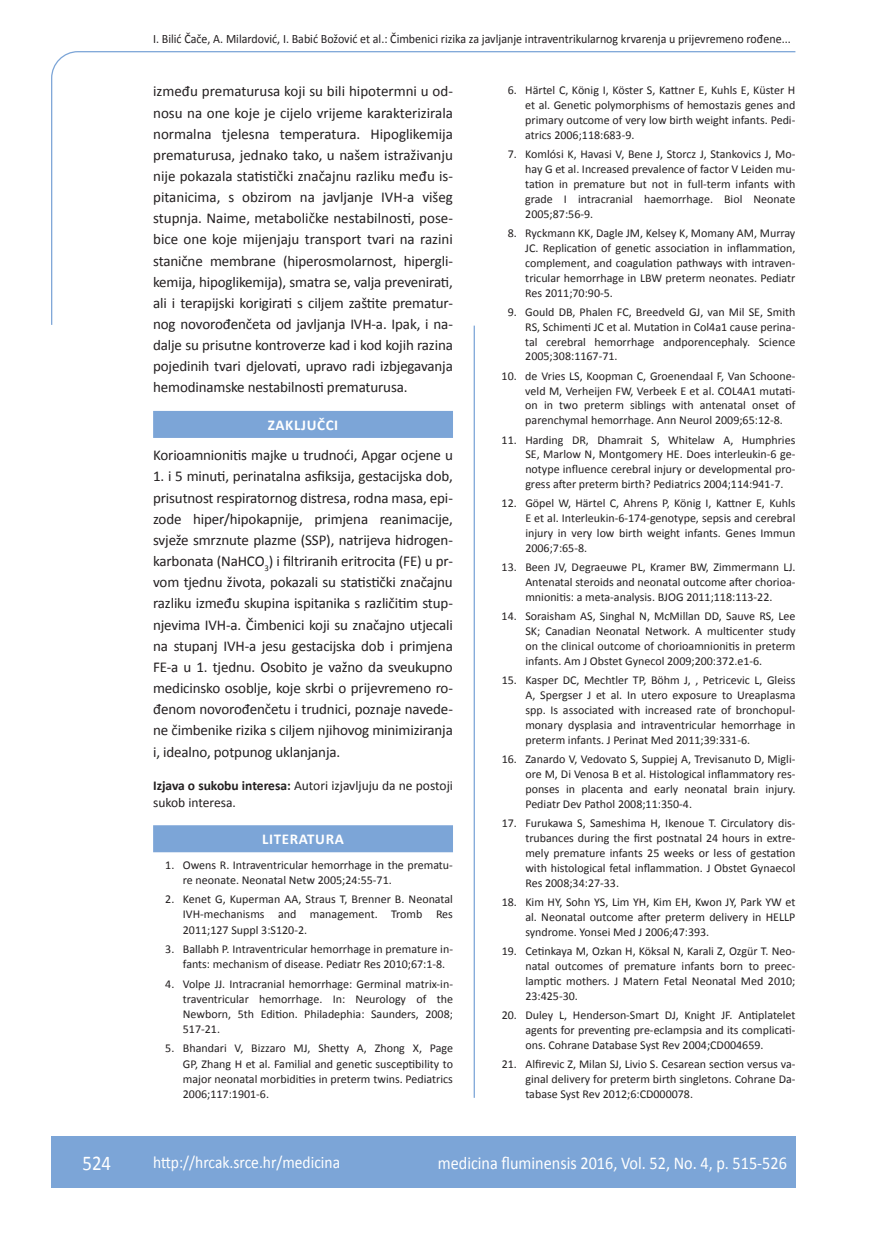
<style>
.page{position:relative;width:872px;height:1234px;background:#fff}
.page>*{position:absolute;margin:0;border:0;box-sizing:border-box;transform-origin:0 0}
.t1{font:21px "Calibri";color:#fff;scale:.9 1}
.t2{font:18px "Calibri";color:#fff;scale:.9 1}
.t3{font:17.25px "Calibri";color:#fff;scale:.9 1}
.t4{font:15px/21.1px "Calibri";letter-spacing:-.01em;color:#231f20;text-align:justify}
.t5{font:700 15px "Calibri";letter-spacing:.04em;color:#fff}
.t6{font:13.5px/16.6px "Calibri";color:#231f20}
.t7{font:12.75px "Calibri";color:#231f20;scale:.94 1}
.t8{font:12px/14.9px "Calibri";color:#231f20;text-align:justify}
.s1{font-weight:700}
</style>
<div class="page">
<svg style="left:51px;top:51px;width:745px;height:274px"></svg>
<hr style="left:473px;top:325px;width:2px;height:772px;background:#7ca5d7">
<div style="left:51px;top:1135px;width:744px;height:51px;background:#7ca5d7"></div>
<div style="left:153px;top:411px;width:300px;height:27px;background:#7ca5d7"></div>
<div style="left:153px;top:825px;width:300px;height:27px;background:#7ca5d7"></div>
<p class="t7" style="left:153px;top:30px;width:680px">I. Bilić Čače, A. Milardović, I. Babić Božović et al.: Čimbenici rizika za javljanje intraventrikularnog krvarenja u prijevremeno rođene...</p>
<p class="t4" style="left:153px;top:80px;width:301px">između prematurusa koji su bili hipotermni u od&shy;nosu na one koje je cijelo vrijeme karakterizirala normalna tjelesna temperatura. Hipoglikemija prematurusa, jednako tako, u našem istraživanju nije pokazala statistički značajnu razliku među is&shy;pitanicima, s obzirom na javljanje IVH-a višeg stupnja. Naime, metaboličke nestabilnosti, pose&shy;bice one koje mijenjaju transport tvari na razini stanične membrane (hiperosmolarnost, hipergli&shy;kemija, hipoglikemija), smatra se, valja prevenirati, ali i terapijski korigirati s ciljem zaštite prematur&shy;nog novorođenčeta od javljanja IVH-a. Ipak, i na&shy;dalje su prisutne kontroverze kad i kod kojih razina pojedinih tvari djelovati, upravo radi izbjegavanja hemodinamske nestabilnosti prematurusa.</p>
<p class="t5" style="left:268px;top:415px;width:72px">ZAKLJUČCI</p>
<p class="t4" style="left:153px;top:444px;width:301px">Korioamnionitis majke u trudnoći, Apgar ocjene u</p>
<p class="t4" style="left:153px;top:465px;width:301px">1. i 5 minuti, perinatalna asfiksija, gestacijska dob, prisutnost respiratornog distresa, rodna masa, epi&shy;zode hiper/hipokapnije, primjena reanimacije, svježe smrznute plazme (SSP), natrijeva hidrogen&shy;karbonata (NaHCO<sub>3</sub>) i filtriranih eritrocita (FE) u pr&shy;vom tjednu života, pokazali su statistički značajnu razliku između skupina ispitanika s različitim stup&shy;njevima IVH-a. Čimbenici koji su značajno utjecali na stupanj IVH-a jesu gestacijska dob i primjena FE-a u 1. tjednu. Osobito je važno da sveukupno medicinsko osoblje, koje skrbi o prijevremeno ro&shy;đenom novorođenčetu i trudnici, poznaje navede&shy;ne čimbenike rizika s ciljem njihovog minimiziranja i, idealno, potpunog uklanjanja.</p>
<p class="t6" style="left:153px;top:776px;width:301px"><span class="s1">Izjava o sukobu interesa:</span> Autori izjavljuju da ne postoji sukob interesa.</p>
<p class="t5" style="left:262px;top:829px;width:83px">LITERATURA</p>
<p class="t8" style="left:183px;top:856px;width:271px;text-indent:-18px">1. Owens R. Intraventricular hemorrhage in the prematu&shy;re neonate. Neonatal Netw 2005;24:55-71.</p>
<p class="t8" style="left:183px;top:890px;width:271px;text-indent:-18px">2. Kenet G, Kuperman AA, Straus T, Brenner B. Neonatal IVH-mechanisms and management. Tromb Res 2011;127 Suppl 3:S120-2.</p>
<p class="t8" style="left:183px;top:940px;width:272px;text-indent:-18px">3. Ballabh P. Intraventricular hemorrhage in premature in&shy;fants: mechanism of disease. Pediatr Res 2010;67:1-8.</p>
<p class="t8" style="left:183px;top:975px;width:272px;text-indent:-18px">4. Volpe JJ. Intracranial hemorrhage: Germinal matrix-in&shy;traventricular hemorrhage. In: Neurology of the Newborn, 5th Edition. Philadephia: Saunders, 2008; 517-21.</p>
<p class="t8" style="left:183px;top:1040px;width:272px;text-indent:-18px">5. Bhandari V, Bizzaro MJ, Shetty A, Zhong X, Page GP, Zhang H et al. Familial and genetic susceptibility to major neonatal morbidities in preterm twins. Pediatrics 2006;117:1901-6.</p>
<p class="t8" style="left:525px;top:82px;width:271px;text-indent:-18px">6. Härtel C, König I, Köster S, Kattner E, Kuhls E, Küster H et al. Genetic polymorphisms of hemostazis genes and primary outcome of very low birth weight infants. Pedi&shy;atrics 2006;118:683-9.</p>
<p class="t8" style="left:525px;top:146px;width:272px;text-indent:-18px">7. Komlósi K, Havasi V, Bene J, Storcz J, Stankovics J, Mo&shy;hay G et al. Increased prevalence of factor V Leiden mu&shy;tation in premature but not in full-term infants with grade I intracranial haemorrhage. Biol Neonate 2005;87:56-9.</p>
<p class="t8" style="left:525px;top:225px;width:272px;text-indent:-18px">8. Ryckmann KK, Dagle JM, Kelsey K, Momany AM, Murray JC. Replication of genetic association in inflammation, complement, and coagulation pathways with intraven&shy;tricular hemorrhage in LBW preterm neonates. Pediatr Res 2011;70:90-5.</p>
<p class="t8" style="left:525px;top:304px;width:271px;text-indent:-18px">9. Gould DB, Phalen FC, Breedveld GJ, van Mil SE, Smith RS, Schimenti JC et al. Mutation in Col4a1 cause perina&shy;tal cerebral hemorrhage andporencephaly. Science 2005;308:1167-71.</p>
<p class="t8" style="left:525px;top:367px;width:271px;text-indent:-24px">10. de Vries LS, Koopman C, Groenendaal F, Van Schoone&shy;veld M, Verheijen FW, Verbeek E et al. COL4A1 mutati&shy;on in two preterm siblings with antenatal onset of parenchymal hemorrhage. Ann Neurol 2009;65:12-8.</p>
<p class="t8" style="left:525px;top:431px;width:272px;text-indent:-24px">11. Harding DR, Dhamrait S, Whitelaw A, Humphries SE, Marlow N, Montgomery HE. Does interleukin-6 ge&shy;notype influence cerebral injury or developmental pro&shy;gress after preterm birth? Pediatrics 2004;114:941-7.</p>
<p class="t8" style="left:525px;top:495px;width:271px;text-indent:-24px">12. Göpel W, Härtel C, Ahrens P, König I, Kattner E, Kuhls E et al. Interleukin-6-174-genotype, sepsis and cerebral injury in very low birth weight infants. Genes Immun 2006;7:65-8.</p>
<p class="t8" style="left:525px;top:559px;width:271px;text-indent:-24px">13. Been JV, Degraeuwe PL, Kramer BW, Zimmermann LJ.<br>Antenatal steroids and neonatal outcome after chorioa&shy;mnionitis: a meta-analysis. BJOG 2011;118:113-22.</p>
<p class="t8" style="left:525px;top:608px;width:271px;text-indent:-24px">14. Soraisham AS, Singhal N, McMillan DD, Sauve RS, Lee SK; Canadian Neonatal Network. A multicenter study on the clinical outcome of chorioamnionitis in preterm infants. Am J Obstet Gynecol 2009;200:372.e1-6.</p>
<p class="t8" style="left:525px;top:672px;width:271px;text-indent:-24px">15. Kasper DC, Mechtler TP, Böhm J, , Petricevic L, Gleiss A, Spergser J et al. In utero exposure to Ureaplasma spp. Is associated with increased rate of bronchopul&shy;monary dysplasia and intraventricular hemorrhage in preterm infants. J Perinat Med 2011;39:331-6.</p>
<p class="t8" style="left:525px;top:751px;width:272px;text-indent:-24px">16. Zanardo V, Vedovato S, Suppiej A, Trevisanuto D, Migli&shy;ore M, Di Venosa B et al. Histological inflammatory res&shy;ponses in placenta and early neonatal brain injury.<br>Pediatr Dev Pathol 2008;11:350-4.</p>
<p class="t8" style="left:525px;top:814px;width:271px;text-indent:-24px">17. Furukawa S, Sameshima H, Ikenoue T. Circulatory dis&shy;trubances during the first postnatal 24 hours in extre&shy;mely premature infants 25 weeks or less of gestation with histological fetal inflammation. J Obstet Gynaecol Res 2008;34:27-33.</p>
<p class="t8" style="left:525px;top:893px;width:271px;text-indent:-24px">18. Kim HY, Sohn YS, Lim YH, Kim EH, Kwon JY, Park YW et al. Neonatal outcome after preterm delivery in HELLP syndrome. Yonsei Med J 2006;47:393.</p>
<p class="t8" style="left:525px;top:942px;width:272px;text-indent:-24px">19. Cetinkaya M, Ozkan H, Köksal N, Karali Z, Ozgür T. Neo&shy;natal outcomes of premature infants born to preec&shy;lamptic mothers. J Matern Fetal Neonatal Med 2010; 23:425-30.</p>
<p class="t8" style="left:525px;top:1006px;width:272px;text-indent:-24px">20. Duley L, Henderson-Smart DJ, Knight JF. Antiplatelet agents for preventing pre-eclampsia and its complicati&shy;ons. Cohrane Database Syst Rev 2004;CD004659.</p>
<p class="t8" style="left:525px;top:1055px;width:272px;text-indent:-24px">21. Alfirevic Z, Milan SJ, Livio S. Cesarean section versus va&shy;ginal delivery for preterm birth singletons. Cohrane Da&shy;tabase Syst Rev 2012;6:CD000078.</p>
<h1 class="t1" style="left:82px;top:1149px;width:33px">524</h1>
<h3 class="t3" style="left:153px;top:1150px;width:209px">http://hrcak.srce.hr/medicina</h3>
<h2 class="t2" style="left:438px;top:1151px;width:389px">medicina fluminensis 2016, Vol. 52, No. 4, p. 515-526</h2>
</div>
